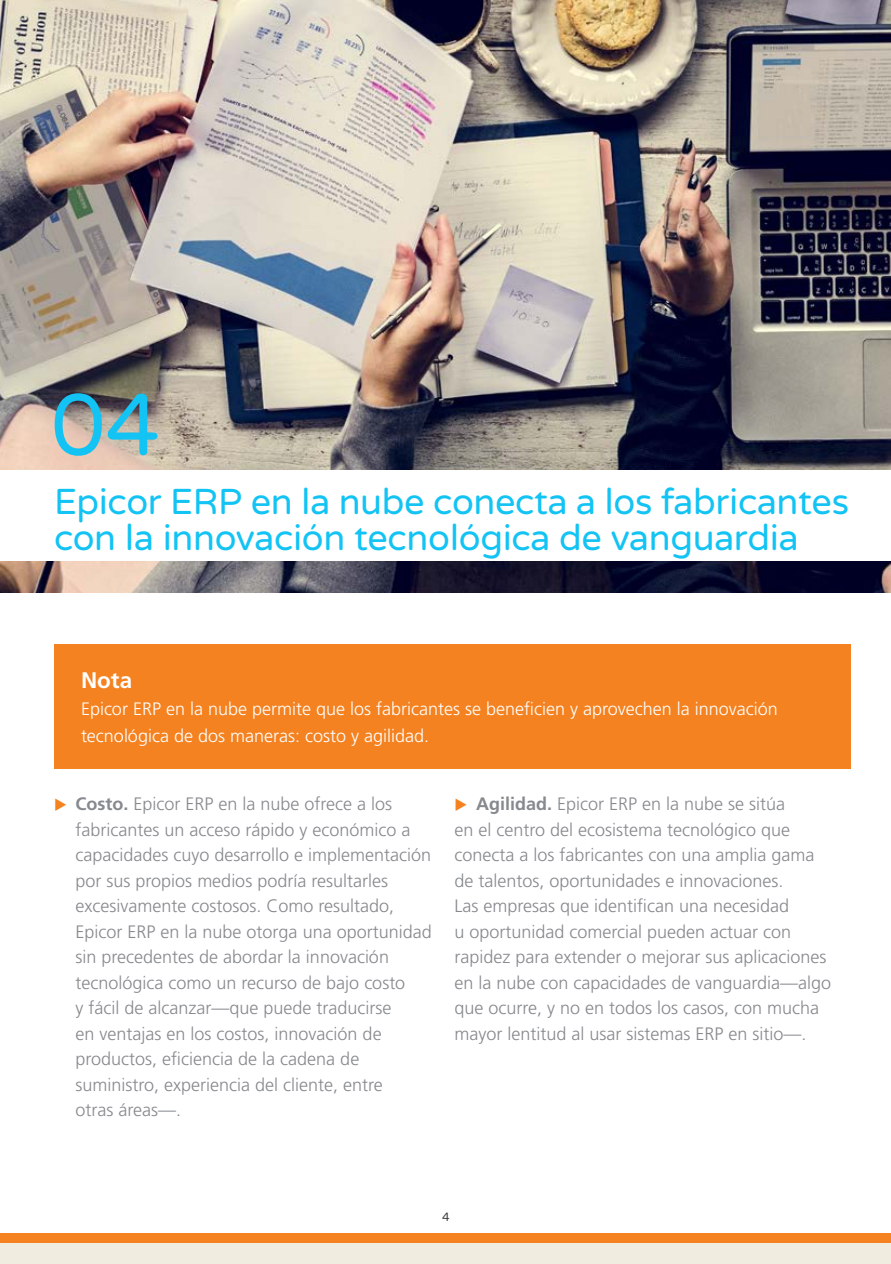
<style>
.page{position:relative;width:891px;height:1264px;background:#fff}
.page>*{position:absolute;margin:0;border:0;box-sizing:border-box;transform-origin:0 0}
.t1{font:87px "Varela Round";color:#12c3f4}
.t2{font:36px/36px "Varela Round";letter-spacing:-.01em;color:#12c3f4}
.t3{font:700 22.5px "Frutiger LT Std";color:#fff}
.t4{font:300 18px/25.5px "Frutiger LT Std";color:#86898d}
.t5{font:300 18px/27px "Frutiger LT Std";color:#fff}
.t6{font:12px "Varela Round";color:#414042}
.s1{color:#f58220}
.s2{font-weight:700}
</style>
<div class="page">
<div style="left:0;top:1233px;width:891px;height:10px;background:#f58220"></div>
<div style="left:0;top:1243px;width:891px;height:21px;background:#f0ede0"></div>
<img style="left:0;top:0;width:891px;height:592px">
<div style="left:0;top:470px;width:891px;height:91px;background:#fff"></div>
<div style="left:54px;top:644px;width:796px;height:125px;background:#f58220"></div>
<p class="t1" style="left:51px;top:375px;width:111px">04</p>
<p class="t2" style="left:54px;top:485px;width:796px">Epicor ERP en la nube conecta a los fabricantes con la innovación tecnológica de vanguardia</p>
<p class="t3" style="left:81px;top:667px;width:53px">Nota</p>
<p class="t5" style="left:81px;top:695px;width:698px">Epicor ERP en la nube permite que los fabricantes se beneficien y aprovechen la innovación tecnológica de dos maneras: costo y agilidad.</p>
<p class="t4" style="left:76px;top:791px;width:358px;text-indent:-22px"><span class="s1">◆</span> <span class="s2">Costo.</span> Epicor ERP en la nube ofrece a los fabricantes un acceso rápido y económico a capacidades cuyo desarrollo e implementación por sus propios medios podría resultarles excesivamente costosos. Como resultado, Epicor ERP en la nube otorga una oportunidad sin precedentes de abordar la innovación tecnológica como un recurso de bajo costo<br>y fácil de alcanzar—que puede traducirse<br>en ventajas en los costos, innovación de productos, eficiencia de la cadena de suministro, experiencia del cliente, entre<br>otras áreas—.</p>
<p class="t4" style="left:454px;top:791px;width:378px"><span class="s1">◆</span> <span class="s2">Agilidad.</span> Epicor ERP en la nube se sitúa<br>en el centro del ecosistema tecnológico que conecta a los fabricantes con una amplia gama de talentos, oportunidades e innovaciones.<br>Las empresas que identifican una necesidad<br>u oportunidad comercial pueden actuar con rapidez para extender o mejorar sus aplicaciones en la nube con capacidades de vanguardia—algo que ocurre, y no en todos los casos, con mucha mayor lentitud al usar sistemas ERP en sitio—.</p>
<p class="t6" style="left:442px;top:1210px;width:9px">4</p>
</div>
